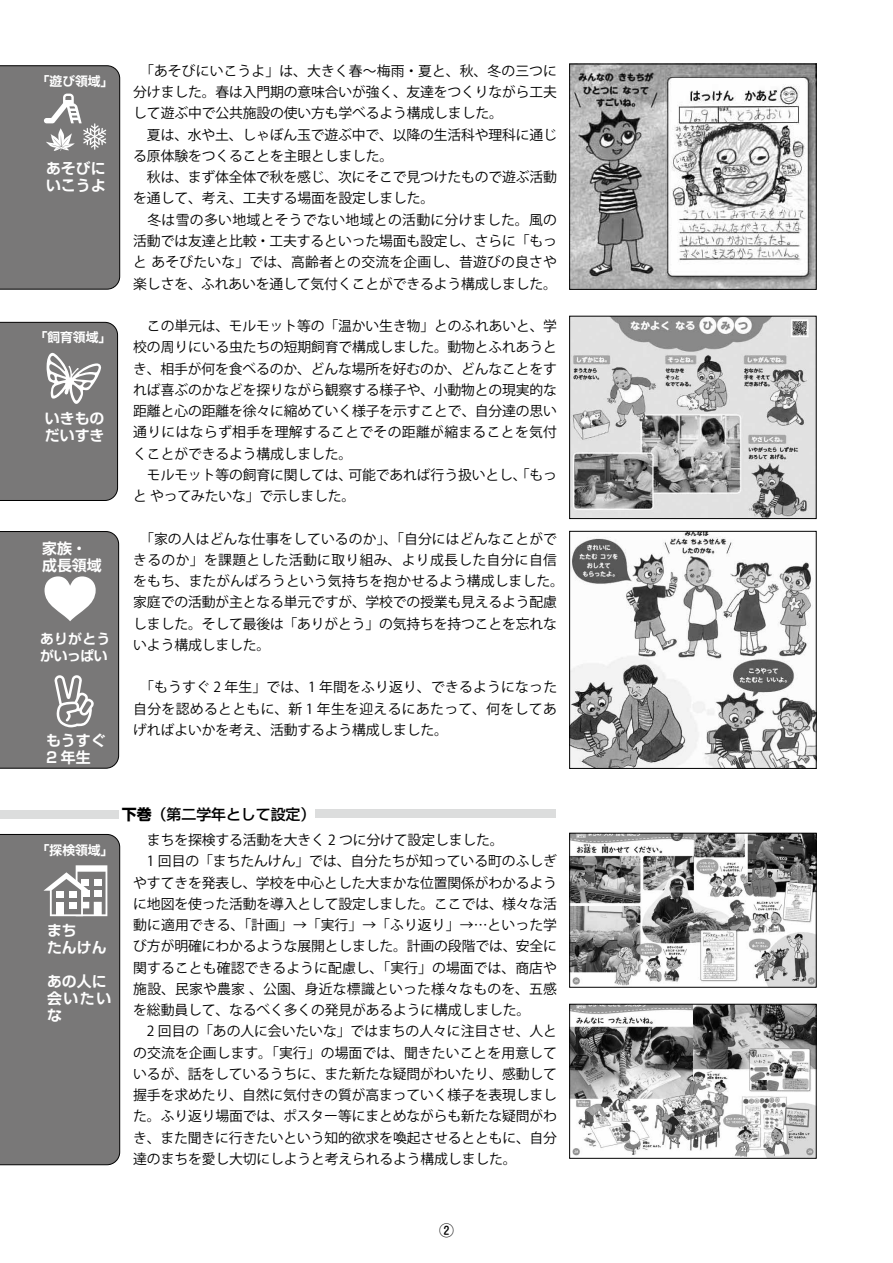
<style>
.page{position:relative;width:893px;height:1263px;background:#fff}
.page>*{position:absolute;margin:0;border:0;box-sizing:border-box;transform-origin:0 0}
.t1{font:700 14.85px/17px "G Shin Go Pro De";color:#fff}
.t2{font:500 14.85px "G Shin Go Pro";color:#000}
.t3{font:700 14.85px/17px "G Shin Go Pro De";letter-spacing:.05em;color:#fff}
.t4{font:500 14.85px "G Shin M Go Pro";color:#000}
.t5{font:13.8px/21.3px "Koz Go Pr 6 N";letter-spacing:-.01em;color:#000}
.t6{font:13.8px "Koz Go Pr 6 N";letter-spacing:.01em;color:#000}
.t7{font:13.8px "Koz Go Pr 6 N";letter-spacing:.025em;color:#000}
.t8{font:700 13.8px/17px "G Shin Go Pro De";letter-spacing:-.01em;color:#fff}
.t9{font:700 12.75px "G Shin Go Pro De";color:#fff}
.s1{font-weight:700}
</style>
<div class="page">
<div style="left:316px;top:809px;width:240px;height:8px;background:#dcdddd"></div>
<div style="left:0;top:810px;width:118px;height:9px;background:#dcdddd"></div>
<img style="left:571px;top:66px;width:243px;height:222px">
<div style="left:569px;top:64px;width:247px;height:226px;border:1px solid #000"></div>
<img style="left:571px;top:318px;width:243px;height:199px">
<div style="left:569px;top:316px;width:247px;height:203px;border:1px solid #000"></div>
<img style="left:571px;top:533px;width:243px;height:234px">
<div style="left:569px;top:531px;width:247px;height:238px;border:1px solid #000"></div>
<img style="left:571px;top:835px;width:243px;height:150px">
<div style="left:569px;top:833px;width:247px;height:154px;border:1px solid #000"></div>
<img style="left:571px;top:1006px;width:243px;height:150px">
<div style="left:569px;top:1004px;width:247px;height:154px;border:1px solid #000"></div>
<svg style="left:0;top:65px;width:121px;height:225px;background:#7c7c7c"></svg>
<svg style="left:0;top:321px;width:118px;height:180px;background:#7d7c7c"></svg>
<svg style="left:0;top:531px;width:119px;height:238px;background:#828282"></svg>
<div style="left:0;top:834px;width:121px;height:331px;background:#797878"></div>
<div style="left:56px;top:891px;width:8px;height:6px;background:#fff"></div>
<div style="left:69px;top:891px;width:8px;height:6px;background:#fff"></div>
<div style="left:56px;top:902px;width:8px;height:13px;background:#fff"></div>
<div style="left:69px;top:902px;width:8px;height:6px;background:#fff"></div>
<p class="t9" style="left:37px;top:71px;width:78px">「遊び領域」</p>
<p class="t1" style="left:46px;top:158px;width:61px">あそびにいこうよ</p>
<p class="t9" style="left:35px;top:327px;width:78px">「飼育領域「</p>
<p class="t1" style="left:45px;top:408px;width:61px">いきものだいすき</p>
<p class="t1" style="left:42px;top:538px;width:61px">家族・成長領域</p>
<p class="t8" style="left:40px;top:629px;width:71px">ありがとうがいっぱい</p>
<p class="t1" style="left:46px;top:730px;width:61px">もうすぐ<br>2年生</p>
<p class="t6" style="left:133px;top:63px;width:425px">　「あそびにいこうよ」は、大きく春〜梅雨・夏と、秋、冬の三つに</p>
<p class="t5" style="left:133px;top:82px;width:425px">分けました。春は入門期の意味合いが強く、友達をつくりながら工夫して遊ぶ中で公共施設の使い方も学べるよう構成しました。<br>　夏は、水や土、しゃぼん玉で遊ぶ中で、以降の生活科や理科に通じる原体験をつくることを主眼としました。<br>　秋は、まず体全体で秋を感じ、次にそこで見つけたもので遊ぶ活動を通して、考え、工夫する場面を設定しました。<br>　冬は雪の多い地域とそうでない地域との活動に分けました。風の活動では友達と比較・工夫するといった場面も設定し、さらに「もっとあそびたいな」では、高齢者との交流を企画し、昔遊びの良さや楽しさを、ふれあいを通して気付くことができるよう構成しました。</p>
<p class="t5" style="left:133px;top:316px;width:425px">　この単元は、モルモット等の「温かい生き物」とのふれあいと、学</p>
<p class="t5" style="left:133px;top:337px;width:425px">校の周りにいる虫たちの短期飼育で構成しました。動物とふれあうと</p>
<p class="t5" style="left:133px;top:358px;width:425px">き、相手が何を食べるのか、どんな場所を好むのか、どんなことをす</p>
<p class="t5" style="left:133px;top:379px;width:425px">れば喜ぶのかなどを探りながら観察する様子や、小動物との現実的な</p>
<p class="t5" style="left:133px;top:401px;width:425px">距離と心の距離を徐々に縮めていく様子を示すことで、自分達の思い</p>
<p class="t7" style="left:133px;top:424px;width:425px">通りにはならず相手を理解することでその距離が縮まることを気付</p>
<p class="t5" style="left:133px;top:443px;width:221px">くことができるよう構成しました。</p>
<p class="t5" style="left:349px;top:464px;width:210px">可能であれば行う扱いとし、「もっ</p>
<p class="t5" style="left:133px;top:464px;width:224px">　モルモット等の飼育に関しては、とやってみたいな」で示しました。</p>
<p class="t5" style="left:133px;top:528px;width:432px">　「家の人はどんな仕事をしているのか」、「自分にはどんなことができるのか」を課題とした活動に取り組み、より成長した自分に自信をもち、またがんばろうという気持ちを抱かせるよう構成しました。家庭での活動が主となる単元ですが、学校での授業も見えるよう配慮しました。そして最後は「ありがとう」の気持ちを持つことを忘れないよう構成しました。</p>
<p class="t5" style="left:133px;top:677px;width:425px;text-align:justify">　「もうすぐ 2 年生」では、1 年間をふり返り、できるようになった自分を認めるとともに、新 1 年生を迎えるにあたって、何をしてあげればよいかを考え、活動するよう構成しました。</p>
<p class="t9" style="left:37px;top:839px;width:78px">「探検領域「</p>
<p class="t1" style="left:47px;top:920px;width:61px">まち<br>たんけん</p>
<p class="t3" style="left:47px;top:971px;width:66px">あの人に会いたいな</p>
<p class="t2" style="left:122px;top:802px;width:195px"><span class="s1">下巻</span>（第二学年として設定(</p>
<p class="t5" style="left:133px;top:830px;width:425px">　まちを探検する活動を大きく 2 つに分けて設定しました。<br>　1 回目の「まちたんけん」では、自分たちが知っている町のふしぎやすてきを発表し、学校を中心とした大まかな位置関係がわかるように地図を使った活動を導入として設定しました。ここでは、様々な活動に適用できる、「計画」→「実行」→「ふり返り」→…といった学び方が明確にわかるような展開としました。計画の段階では、安全に関することも確認できるように配慮し、「実行」の場面では、商店や施設、民家や農家、公園、身近な標識といった様々なものを、五感を総動員して、なるべく多くの発見があるように構成しました。<br>　2 回目の「あの人に会いたいな」ではまちの人々に注目させ、人との交流を企画します。「実行」の場面では、聞きたいことを用意しているが、話をしているうちに、また新たな疑問がわいたり、感動して握手を求めたり、自然に気付きの質が高まっていく様子を表現しました。ふり返り場面では、ポスター等にまとめながらも新たな疑問がわき、また聞きに行きたいという知的欲求を喚起させるとともに、自分達のまちを愛し大切にしようと考えられるよう構成しました。</p>
<p class="t4" style="left:439px;top:1218px;width:16px">2</p>
</div>
